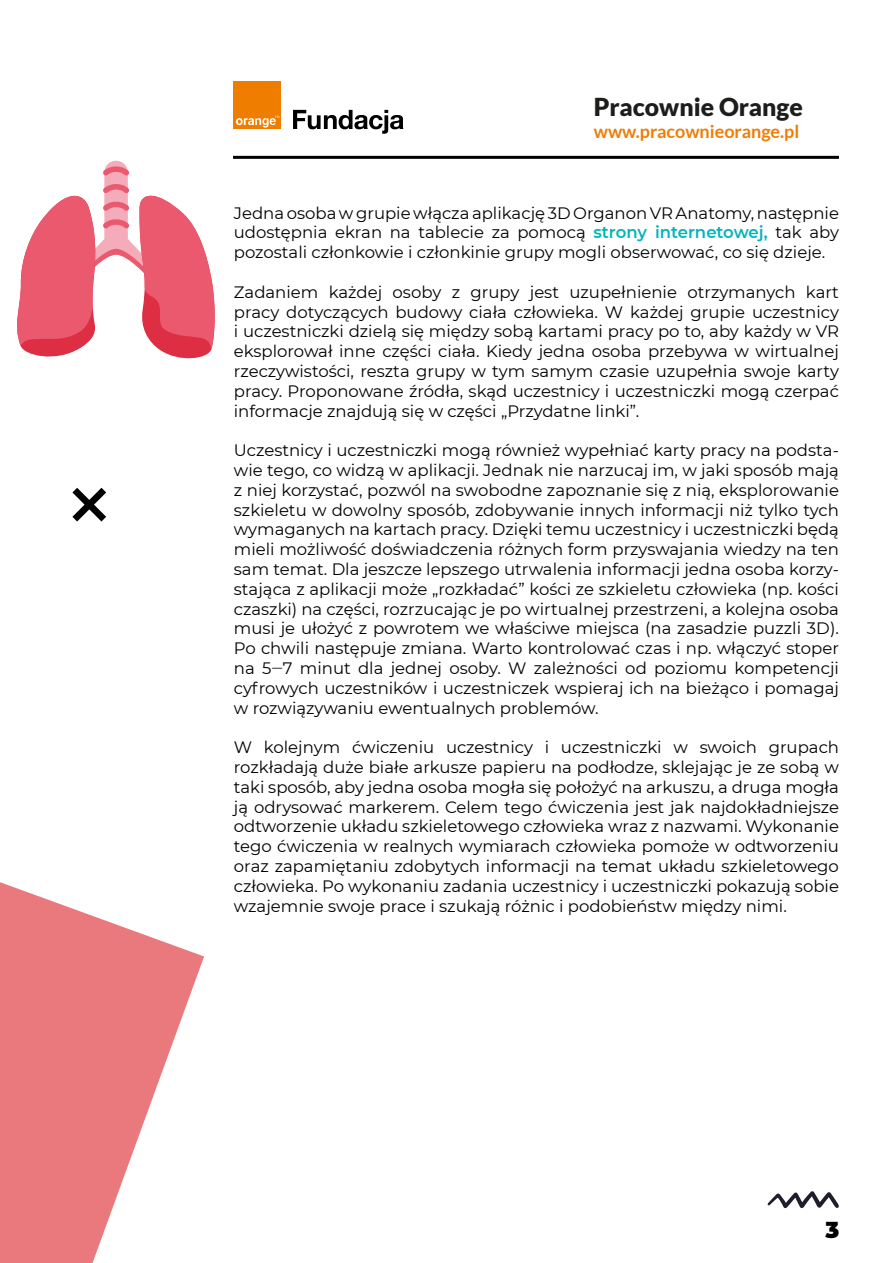
<style>
.page{position:relative;width:893px;height:1263px;background:#fff}
.page>*{position:absolute;margin:0;border:0;box-sizing:border-box;transform-origin:0 0}
.t1{font:900 24.75px "Lato";color:#1d1e1b}
.t2{font:900 22.5px "Montserrat";color:#000}
.t3{font:700 18px "Lato";color:#ef7d06}
.t4{font:16.5px/19.8px "Montserrat";color:#000;text-align:justify}
.s1{font-weight:600;color:#03b5bb}
</style>
<div class="page">
<div style="left:233px;top:81px;width:48px;height:48px;background:#ef7d00"></div>
<svg style="left:236px;top:116px;width:43px;height:12px"></svg>
<svg style="left:293px;top:110px;width:110px;height:24px"></svg>
<svg style="left:768px;top:1191px;width:71px;height:18px"></svg>
<hr style="left:233px;top:156px;width:606px;height:3px;background:#000">
<svg style="left:72px;top:488px;width:34px;height:33px"></svg>
<svg style="left:0;top:882px;width:204px;height:381px;fill:#ea797e"></svg>
<svg style="left:17px;top:161px;width:198px;height:198px"></svg>
<h1 class="t1" style="left:594px;top:92px;width:211px">Pracownie Orange</h1>
<p class="t3" style="left:594px;top:121px;width:207px">www.pracownieorange.pl</p>
<p class="t4" style="left:234px;top:202px;width:607px">Jedna osoba w grupie włącza aplikację 3D Organon VR Anatomy, następnie udostępnia ekran na tablecie za pomocą <span class="s1">strony internetowej,</span> tak aby pozostali członkowie i członkinie grupy mogli obserwować, co się dzieje.</p>
<p class="t4" style="left:234px;top:281px;width:607px">Zadaniem każdej osoby z grupy jest uzupełnienie otrzymanych kart pracy dotyczących budowy ciała człowieka. W każdej grupie uczestnicy i uczestniczki dzielą się między sobą kartami pracy po to, aby każdy w VR eksplorował inne części ciała. Kiedy jedna osoba przebywa w wirtualnej rzeczywistości, reszta grupy w tym samym czasie uzupełnia swoje karty pracy. Proponowane źródła, skąd uczestnicy i uczestniczki mogą czerpać informacje znajdują się w części „Przydatne linki”.</p>
<p class="t4" style="left:234px;top:440px;width:607px">Uczestnicy i uczestniczki mogą również wypełniać karty pracy na podsta&shy;wie tego, co widzą w aplikacji. Jednak nie narzucaj im, w jaki sposób mają z niej korzystać, pozwól na swobodne zapoznanie się z nią, eksplorowanie szkieletu w dowolny sposób, zdobywanie innych informacji niż tylko tych wymaganych na kartach pracy. Dzięki temu uczestnicy i uczestniczki będą mieli możliwość doświadczenia różnych form przyswajania wiedzy na ten sam temat. Dla jeszcze lepszego utrwalenia informacji jedna osoba korzy&shy;stająca z aplikacji może „rozkładać” kości ze szkieletu człowieka (np. kości czaszki) na części, rozrzucając je po wirtualnej przestrzeni, a kolejna osoba musi je ułożyć z powrotem we właściwe miejsca (na zasadzie puzzli 3D).<br>Po chwili następuje zmiana. Warto kontrolować czas i np. włączyć stoper na 5‒7 minut dla jednej osoby. W zależności od poziomu kompetencji cyfrowych uczestników i uczestniczek wspieraj ich na bieżąco i pomagaj w rozwiązywaniu ewentualnych problemów.</p>
<p class="t4" style="left:234px;top:737px;width:607px">W kolejnym ćwiczeniu uczestnicy i uczestniczki w swoich grupach rozkładają duże białe arkusze papieru na podłodze, sklejając je ze sobą w taki sposób, aby jedna osoba mogła się położyć na arkuszu, a druga mogła ją odrysować markerem. Celem tego ćwiczenia jest jak najdokładniejsze odtworzenie układu szkieletowego człowieka wraz z nazwami. Wykonanie tego ćwiczenia w realnych wymiarach człowieka pomoże w odtworzeniu oraz zapamiętaniu zdobytych informacji na temat układu szkieletowego człowieka. Po wykonaniu zadania uczestnicy i uczestniczki pokazują sobie wzajemnie swoje prace i szukają różnic i podobieństw między nimi.</p>
<h2 class="t2" style="left:825px;top:1213px;width:15px">3</h2>
</div>
